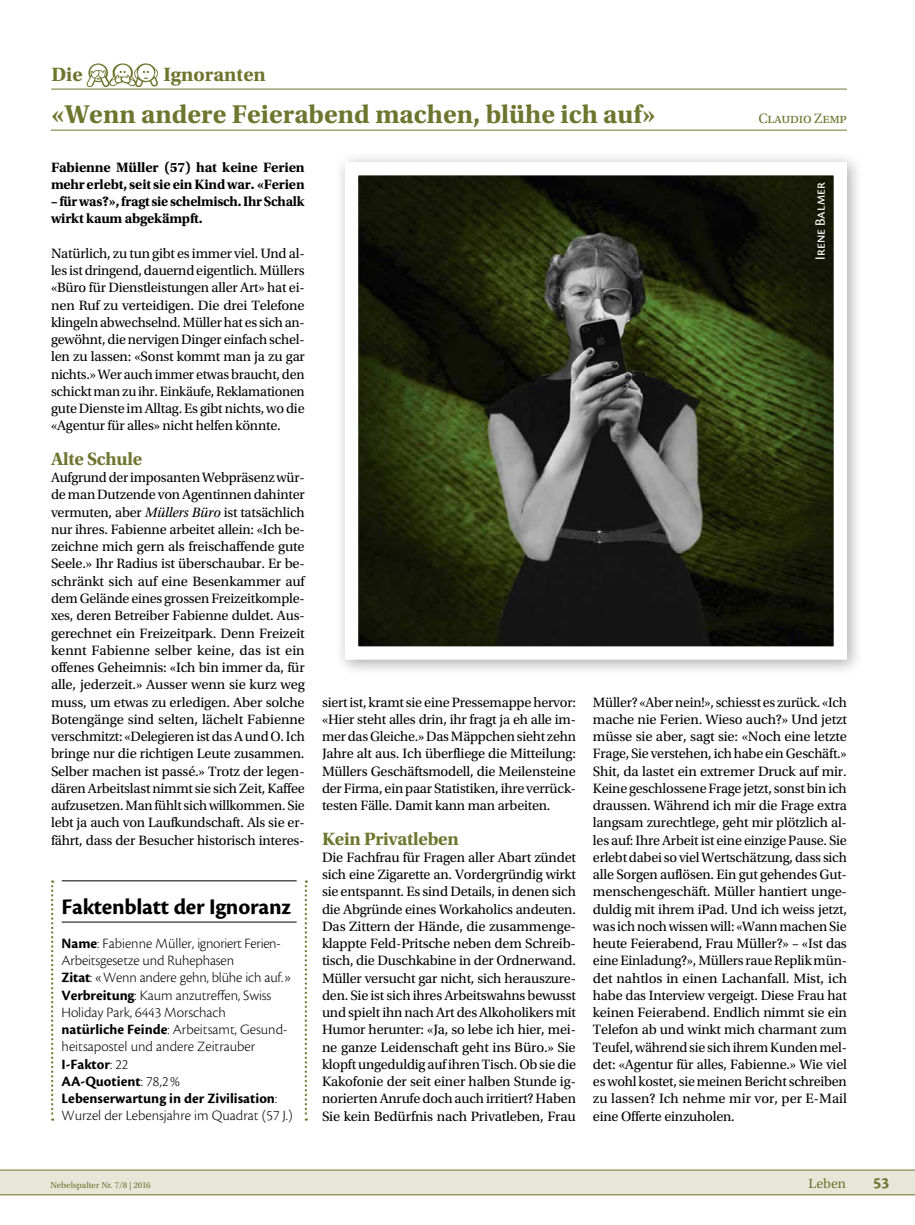
<style>
.page{position:relative;width:915px;height:1225px;background:#fff}
.page>*{position:absolute;margin:0;border:0;box-sizing:border-box;transform-origin:0 0}
.t1{font:700 27px "Utopia Std";color:#6d762e}
.t2{font:700 23.25px "Cronos Pro";letter-spacing:-.01em;color:#000}
.t3{font:700 20.25px "Utopia Std";color:#6d762e}
.t4{font:700 18.75px "Utopia Std";letter-spacing:-.015em;color:#6d762e}
.t5{font:700 16.5px "Cronos Pro";color:#6d762e}
.t6{font:300 14.85px/17.2px "Cronos Pro";letter-spacing:-.005em;color:#000}
.t7{font:14.85px "Cronos Pro";letter-spacing:-.005em;color:#fff}
.t8{font:14.25px/17.2px "Utopia Std";letter-spacing:-.015em;color:#000;text-align:justify}
.t9{font:700 14.25px/17.2px "Utopia Std";letter-spacing:-.01em;color:#000}
.t10{font:14.25px "Utopia Std";letter-spacing:-.015em;color:#6d762e}
.t11{font:13.95px "Utopia Std";color:#6d762e}
.t12{font:9px "Utopia Std";color:#6d762e}
.s1{font-style:italic}
.s2{font-weight:700}
</style>
<div class="page">
<svg style="left:0;top:1169px;width:914px;height:26px"></svg>
<hr style="left:51px;top:89px;width:795px;height:1px;background:#6d762e">
<hr style="left:51px;top:130px;width:795px;height:1px;background:#6d762e">
<hr style="left:62px;top:880px;width:234px;height:1px;background:#000">
<hr style="left:62px;top:921px;width:234px;height:1px;background:#000">
<svg style="left:51px;top:880px;width:2px;height:240px"></svg>
<svg style="left:304px;top:880px;width:3px;height:240px"></svg>
<div style="left:333px;top:151px;width:531px;height:526px;background:#000;opacity:.33"></div>
<img style="left:359px;top:176px;width:473px;height:469px">
<div style="left:345px;top:162px;width:501px;height:497px;border:13px solid #fff"></div>
<svg style="left:87px;top:63px;width:71px;height:24px"></svg>
<p class="t3" style="left:51px;top:63px;width:33px">Die</p>
<p class="t3" style="left:163px;top:63px;width:104px">Ignoranten</p>
<p class="t1" style="left:51px;top:98px;width:606px">«Wenn andere Feierabend machen, blühe ich auf»</p>
<p class="t10" style="left:758px;top:110px;width:90px">Claudio Zemp</p>
<p class="t9" style="left:51px;top:158px;width:255px">Fabienne Müller (57) hat keine Ferien mehr erlebt, seit sie ein Kind war. «Ferien</p>
<p class="t9" style="left:51px;top:193px;width:255px">– für was?», fragt sie schelmisch. Ihr Schalk wirkt kaum abgekämpft.</p>
<p class="t8" style="left:51px;top:245px;width:255px">Natürlich, zu tun gibt es immer viel. Und al&shy;les ist dringend, dauernd eigentlich. Müllers «Büro für Dienstleistungen aller Art» hat ei&shy;nen Ruf zu verteidigen. Die drei Telefone klingeln abwechselnd. Müller hat es sich an&shy;gewöhnt, die nervigen Dinger einfach schel&shy;len zu lassen: «Sonst kommt man ja zu gar nichts.» Wer auch immer etwas braucht, den schickt man zu ihr. Einkäufe, Reklamationen gute Dienste im Alltag. Es gibt nichts, wo die «Agentur für alles» nicht helfen könnte.</p>
<p class="t4" style="left:51px;top:448px;width:93px">Alte Schule</p>
<p class="t8" style="left:51px;top:469px;width:255px">Aufgrund der imposanten Webpräsenz wür&shy;de man Dutzende von Agentinnen dahinter vermuten, aber <span class="s1">Müllers Büro</span> ist tatsächlich nur ihres. Fabienne arbeitet allein: «Ich be&shy;zeichne mich gern als freischaffende gute Seele.» Ihr Radius ist überschaubar. Er be&shy;schränkt sich auf eine Besenkammer auf dem Gelände eines grossen Freizeitkomple&shy;xes, deren Betreiber Fabienne duldet. Aus&shy;gerechnet ein Freizeitpark. Denn Freizeit kennt Fabienne selber keine, das ist ein offenes Geheimnis: «Ich bin immer da, für alle, jederzeit.» Ausser wenn sie kurz weg muss, um etwas zu erledigen. Aber solche Botengänge sind selten, lächelt Fabienne verschmitzt: «Delegieren ist das A und O. Ich bringe nur die richtigen Leute zusammen.<br>Selber machen ist passé.» Trotz der legen&shy;dären Arbeitslast nimmt sie sich Zeit, Kaffee aufzusetzen. Man fühlt sich willkommen. Sie lebt ja auch von Laufkundschaft. Als sie er&shy;fährt, dass der Besucher historisch interes-</p>
<p class="t7" style="left:811px;top:260px;width:79px;rotate:-90deg">Irene Balmer</p>
<p class="t8" style="left:322px;top:693px;width:255px">siert ist, kramt sie eine Pressemappe hervor: «Hier steht alles drin, ihr fragt ja eh alle im&shy;mer das Gleiche.» Das Mäppchen sieht zehn Jahre alt aus. Ich überfliege die Mitteilung:<br>Müllers Geschäftsmodell, die Meilensteine der Firma, ein paar Statistiken, ihre verrück&shy;testen Fälle. Damit kann man arbeiten.</p>
<p class="t4" style="left:322px;top:827px;width:138px">Kein Privatleben</p>
<p class="t8" style="left:322px;top:849px;width:255px">Die Fachfrau für Fragen aller Abart zündet sich eine Zigarette an. Vordergründig wirkt sie entspannt. Es sind Details, in denen sich die Abgründe eines Workaholics andeuten.<br>Das Zittern der Hände, die zusammenge&shy;klappte Feld-Pritsche neben dem Schreib&shy;tisch, die Duschkabine in der Ordnerwand.<br>Müller versucht gar nicht, sich herauszure&shy;den. Sie ist sich ihres Arbeitswahns bewusst und spielt ihn nach Art des Alkoholikers mit Humor herunter: «Ja, so lebe ich hier, mei&shy;ne ganze Leidenschaft geht ins Büro.» Sie klopft ungeduldig auf ihren Tisch. Ob sie die Kakofonie der seit einer halben Stunde ig&shy;norierten Anrufe doch auch irritiert? Haben Sie kein Bedürfnis nach Privatleben, Frau</p>
<p class="t8" style="left:592px;top:693px;width:255px">Müller? «Aber nein!», schiesst es zurück. «Ich mache nie Ferien. Wieso auch?» Und jetzt müsse sie aber, sagt sie: «Noch eine letzte Frage, Sie verstehen, ich habe ein Geschäft.» Shit, da lastet ein extremer Druck auf mir.<br>Keine geschlossene Frage jetzt, sonst bin ich draussen. Während ich mir die Frage extra langsam zurechtlege, geht mir plötzlich al&shy;les auf: Ihre Arbeit ist eine einzige Pause. Sie erlebt dabei so viel Wertschätzung, dass sich alle Sorgen auflösen. Ein gut gehendes Gut&shy;menschengeschäft. Müller hantiert unge&shy;duldig mit ihrem iPad. Und ich weiss jetzt, was ich noch wissen will: «Wann machen Sie heute Feierabend, Frau Müller?» – «Ist das eine Einladung?», Müllers raue Replik mün&shy;det nahtlos in einen Lachanfall. Mist, ich habe das Interview vergeigt. Diese Frau hat keinen Feierabend. Endlich nimmt sie ein Telefon ab und winkt mich charmant zum Teufel, während sie sich ihrem Kunden mel&shy;det: «Agentur für alles, Fabienne.» Wie viel es wohl kostet, sie meinen Bericht schreiben zu lassen? Ich nehme mir vor, per E-Mail eine Offerte einzuholen.</p>
<p class="t2" style="left:62px;top:893px;width:231px">Faktenblatt der Ignoranz</p>
<p class="t6" style="left:62px;top:934px;width:232px"><span class="s2">Name</span>: Fabienne Müller, ignoriert Ferien-Arbeitsgesetze und Ruhephasen<br><span class="s2">Zitat</span>: «Wenn andere gehn, blühe ich auf.» <span class="s2">Verbreitung</span>: Kaum anzutreffen, Swiss Holiday Park, 6443 Morschach<br><span class="s2">natürliche Feinde</span>: Arbeitsamt, Gesund&shy;heitsapostel und andere Zeitrauber <span class="s2">I-Faktor</span>: 22<br><span class="s2">AA-Quotient</span>: 78,2 %<br><span class="s2">Lebenserwartung in der Zivilisation</span>:<br>Wurzel der Lebensjahre im Quadrat (57 J.)</p>
<p class="t12" style="left:50px;top:1180px;width:102px">Nebelspalter Nr. 7/8 | 2016</p>
<p class="t11" style="left:808px;top:1176px;width:39px">Leben</p>
<p class="t5" style="left:872px;top:1173px;width:18px">53</p>
</div>
